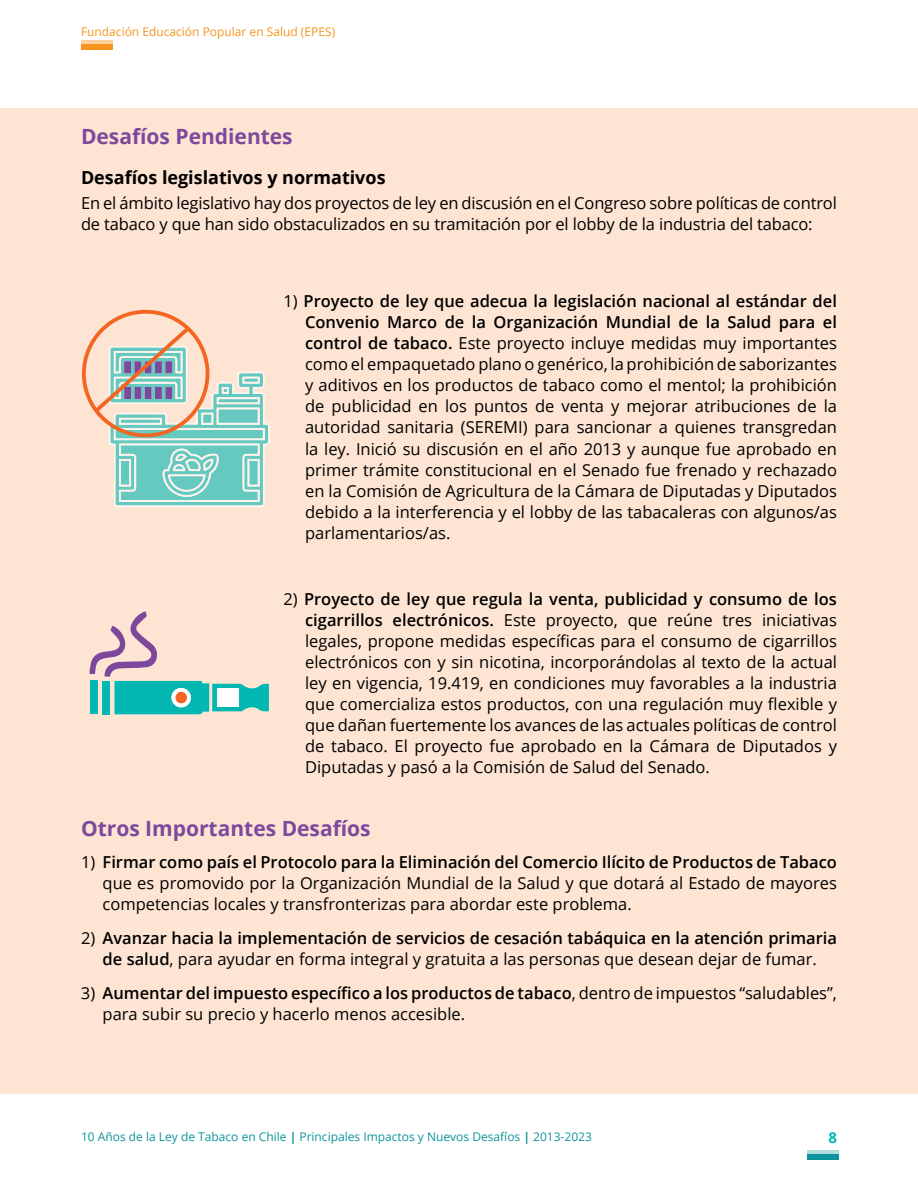
<style>
.page{position:relative;width:918px;height:1188px;background:#fff}
.page>*{position:absolute;margin:0;border:0;box-sizing:border-box;transform-origin:0 0}
.t1{font:700 21px "Open Sans";color:#7c499d}
.t2{font:700 18px "Open Sans";color:#000}
.t3{font:16.5px/21px "Open Sans";color:#000;text-align:justify}
.t4{font:600 16.5px/21px "Open Sans";color:#000;text-align:center}
.t5{font:700 15px "Open Sans";color:#02b8b3}
.t6{font:12px "Open Sans";color:#0e949c}
.t7{font:12px "Open Sans";color:#f7941e}
.s1{font-weight:600}
.s2{font-weight:400}
.s3{font-weight:700}
</style>
<div class="page">
<div style="left:807px;top:1154px;width:31px;height:6px;background:#0e949c"></div>
<hr style="left:807px;top:1150px;width:31px;height:3px;background:#b1dedc">
<div style="left:81px;top:45px;width:32px;height:5px;background:#f7941e"></div>
<hr style="left:81px;top:40px;width:32px;height:4px;background:#fed09e">
<div style="left:0;top:108px;width:918px;height:986px;background:#fee4d2"></div>
<div style="left:82px;top:310px;width:127px;height:127px;border:4px solid #f26522;border-radius:50%"></div>
<svg style="left:91px;top:323px;width:179px;height:184px"></svg>
<svg style="left:90px;top:611px;width:179px;height:103px"></svg>
<div style="left:217px;top:688px;width:22px;height:19px;background:#fff"></div>
<div style="left:176px;top:692px;width:11px;height:11px;background:#f26621;border-radius:50%"></div>
<p class="t7" style="left:81px;top:24px;width:256px">Fundación Educación Popular en Salud (EPES)</p>
<p class="t1" style="left:81px;top:121px;width:213px">Desafíos Pendientes</p>
<p class="t2" style="left:81px;top:165px;width:306px">Desafíos legislativos y normativos</p>
<p class="t3" style="left:81px;top:192px;width:757px">En el ámbito legislativo hay dos proyectos de ley en discusión en el Congreso sobre políticas de control de tabaco y que han sido obstaculizados en su tramitación por el lobby de la industria del tabaco:</p>
<p class="t3" style="left:305px;top:291px;width:533px;text-indent:-22px">1) <span class="s1">Proyecto de ley que adecua la legislación nacional al estándar del Convenio Marco de la Organización Mundial de la Salud para el control de tabaco.</span> Este proyecto incluye medidas muy importantes como el empaquetado plano o genérico, la prohibición de saborizantes y aditivos en los productos de tabaco como el mentol; la prohibición de publicidad en los puntos de venta y mejorar atribuciones de la autoridad sanitaria (SEREMI) para sancionar a quienes transgredan la ley. Inició su discusión en el año 2013 y aunque fue aprobado en primer trámite constitucional en el Senado fue frenado y rechazado en la Comisión de Agricultura de la Cámara de Diputadas y Diputados debido a la interferencia y el lobby de las tabacaleras con algunos/as parlamentarios/as.</p>
<p class="t3" style="left:305px;top:588px;width:533px;text-indent:-22px">2) <span class="s1">Proyecto de ley que regula la venta, publicidad y consumo de los cigarrillos electrónicos.</span> Este proyecto, que reúne tres iniciativas legales, propone medidas específicas para el consumo de cigarrillos electrónicos con y sin nicotina, incorporándolas al texto de la actual ley en vigencia, 19.419, en condiciones muy favorables a la industria que comercializa estos productos, con una regulación muy flexible y que dañan fuertemente los avances de las actuales políticas de control de tabaco. El proyecto fue aprobado en la Cámara de Diputados y Diputadas y pasó a la Comisión de Salud del Senado.</p>
<p class="t1" style="left:81px;top:813px;width:291px">Otros Importantes Desafíos</p>
<p class="t3" style="left:103px;top:851px;width:736px;text-indent:-22px">1) <span class="s1">Firmar como país el Protocolo para la Eliminación del Comercio Ilícito de Productos de Tabaco </span>que es promovido por la Organización Mundial de la Salud y que dotará al Estado de mayores competencias locales y transfronterizas para abordar este problema.</p>
<p class="t4" style="left:81px;top:927px;width:758px"><span class="s2">2)</span> Avanzar hacia la implementación de servicios de cesación tabáquica en la atención primaria de salud<span class="s2">, para ayudar en forma integral y gratuita a las personas que desean dejar de fumar.</span></p>
<p class="t3" style="left:103px;top:982px;width:736px;text-indent:-22px">3) <span class="s1">Aumentar del impuesto específico a los productos de tabaco</span>, dentro de impuestos “saludables”, para subir su precio y hacerlo menos accesible.</p>
<p class="t6" style="left:81px;top:1128px;width:512px">10 Años de la Ley de Tabaco en Chile <span class="s3">|</span> Principales Impactos y Nuevos Desafíos <span class="s3">|</span> 2013-2023</p>
<p class="t5" style="left:828px;top:1127px;width:10px">8</p>
</div>
